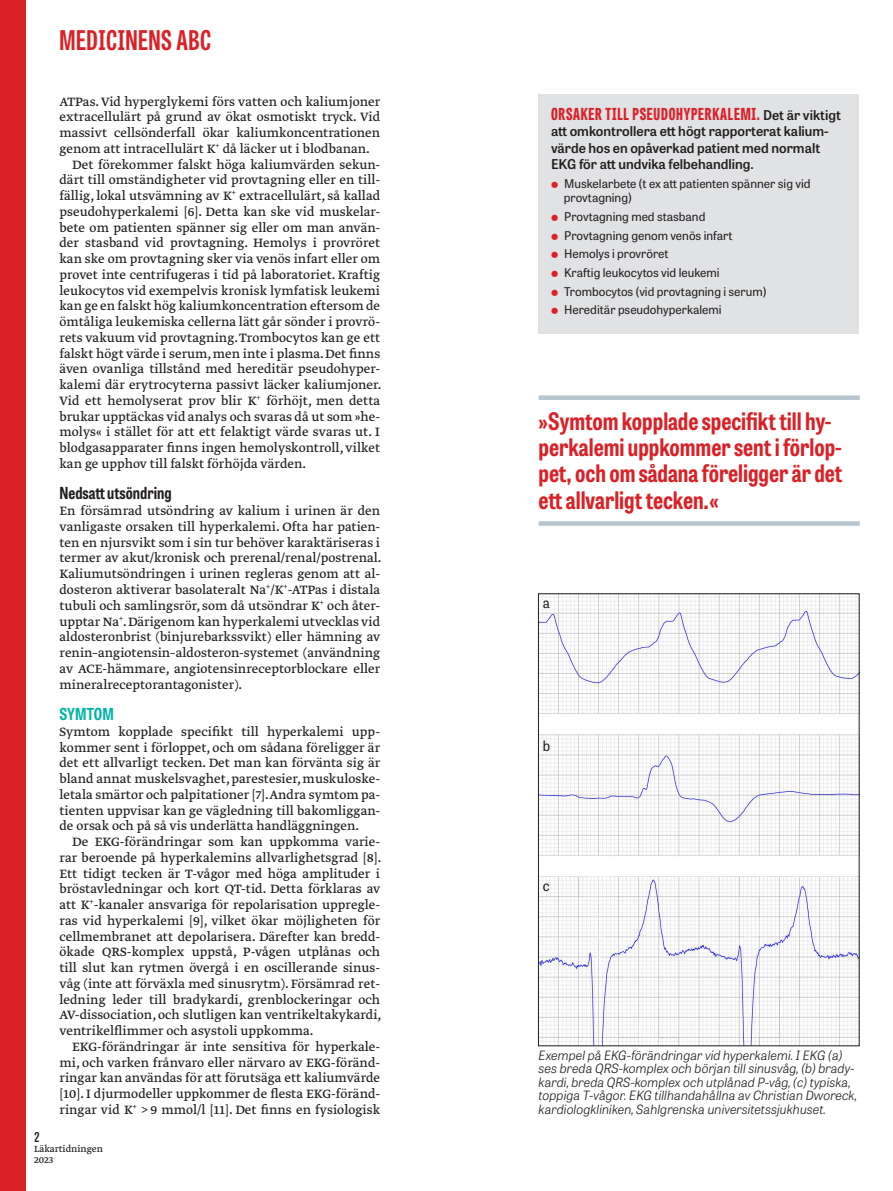
<style>
.page{position:relative;width:893px;height:1191px;background:#fff}
.page>*{position:absolute;margin:0;border:0;box-sizing:border-box;transform-origin:0 0}
.t1{font:700 27px "Tablet Gothic Compressed";letter-spacing:.02em;color:#da2128}
.Ryckcitat_rött{font:700 24px/26.2px "Tablet Gothic Condensed";color:#da2128}
.Rubrik_fakta{font:800 16.5px "Tablet Gothic Compressed";letter-spacing:.045em;color:#da2128}
.Mellanrubrik_nivå_2{font:700 16.5px "Tablet Gothic Condensed";color:#231f20}
.Mellanrubrik_nivå_1{font:700 16.5px "Tablet Gothic Condensed";letter-spacing:.01em;color:#00b5a4}
.Brödtext_m_indrag{font:14.25px/15.8px "Greta Text Pro Regular Min";color:#231f20;text-align:justify}
.Brödtext_m{font:14.25px/15.8px "Greta Text Pro Regular Min";color:#231f20;text-align:justify}
.t2{font:14.25px "Tablet Gothic Narrow";color:#231f20}
.Rubrik_fakta-2{font:600 13.5px/16.5px "Tablet Gothic";color:#231f20}
.t3{font:600 13.5px "Tablet Gothic Condensed";color:#231f20}
.Bildtext{font:italic 300 12.75px/13.5px "Tablet Gothic";color:#231f20}
.t4{font:12px/14.4px "Tablet Gothic";color:#231f20}
.t5{font:10.5px/10.5px "Greta Text Pro";color:#231f20}
.s1{font-family:"Tablet Gothic";font-weight:600;font-size:13.5px;color:#231f20}
</style>
<div class="page">
<div style="left:0;top:0;width:26px;height:1191px;background:#da2128"></div>
<div style="left:538px;top:95px;width:321px;height:239px;background:#e1e2e4"></div>
<div style="left:539px;top:395px;width:321px;height:5px;background:#b6c5ce"></div>
<div style="left:539px;top:521px;width:321px;height:5px;background:#b6c5ce"></div>
<img style="left:540px;top:595px;width:317px;height:449px">
<div style="left:538px;top:593px;width:321px;height:453px;border:1px solid #231f20"></div>
<h1 class="t1" style="left:60px;top:22px;width:153px">MEDICINENS ABC</h1>
<p class="Brödtext_m" style="left:60px;top:94px;width:322px">ATPas. Vid hyperglykemi förs vatten och kaliumjoner extracellulärt på grund av ökat osmotiskt tryck. Vid massivt cellsönderfall ökar kaliumkoncentrationen genom att intracellulärt K<sup>+</sup> då läcker ut i blodbanan.</p>
<p class="Brödtext_m_indrag" style="left:60px;top:157px;width:324px;text-indent:13px">Det förekommer falskt höga kaliumvärden sekun&shy;därt till omständigheter vid provtagning eller en till&shy;fällig, lokal utsvämning av K<sup>+</sup> extracellulärt, så kallad pseudohyperkalemi [6]. Detta kan ske vid muskelar&shy;bete om patienten spänner sig eller om man använ&shy;der stasband vid provtagning. Hemolys i provröret kan ske om provtagning sker via venös infart eller om provet inte centrifugeras i tid på laboratoriet. Kraftig leukocytos vid exempelvis kronisk lymfatisk leukemi kan ge en falskt hög kaliumkoncentration eftersom de ömtåliga leukemiska cellerna lätt går sönder i provrö&shy;rets vakuum vid provtagning. Trombocytos kan ge ett falskt högt värde i serum, men inte i plasma. Det finns även ovanliga tillstånd med hereditär pseudohyper&shy;kalemi där erytrocyterna passivt läcker kaliumjoner.<br>Vid ett hemolyserat prov blir K<sup>+</sup> förhöjt, men detta brukar upptäckas vid analys och svaras då ut som »he&shy;molys« i stället för att ett felaktigt värde svaras ut. I blodgasapparater finns ingen hemolyskontroll, vilket kan ge upphov till falskt förhöjda värden.</p>
<p class="Mellanrubrik_nivå_2" style="left:60px;top:482px;width:114px">Nedsatt utsöndring</p>
<p class="Brödtext_m" style="left:60px;top:503px;width:324px">En försämrad utsöndring av kalium i urinen är den vanligaste orsaken till hyperkalemi. Ofta har patien&shy;ten en njursvikt som i sin tur behöver karaktäriseras i termer av akut/kronisk och prerenal/renal/postrenal.<br>Kaliumutsöndringen i urinen regleras genom att al&shy;dosteron aktiverar basolateralt Na<sup>+</sup>/K<sup>+</sup>-ATPas i distala tubuli och samlingsrör, som då utsöndrar K<sup>+</sup> och åter&shy;upptar Na<sup>+</sup>. Därigenom kan hyperkalemi utvecklas vid aldosteronbrist (binjurebarkssvikt) eller hämning av renin–angiotensin–aldosteron-systemet (användning av ACE-hämmare, angiotensinreceptorblockare eller mineralreceptorantagonister).</p>
<p class="Mellanrubrik_nivå_1" style="left:60px;top:702px;width:56px">SYMTOM</p>
<p class="Brödtext_m" style="left:60px;top:724px;width:322px">Symtom kopplade specifikt till hyperkalemi upp&shy;kommer sent i förloppet, och om sådana föreligger är det ett allvarligt tecken. Det man kan förvänta sig är bland annat muskelsvaghet, parestesier, muskuloske&shy;letala smärtor och palpitationer [7].Andra symtom pa&shy;tienten uppvisar kan ge vägledning till bakomliggan&shy;de orsak och på så vis underlätta handläggningen.</p>
<p class="Brödtext_m_indrag" style="left:60px;top:834px;width:324px;text-align:left;text-indent:13px">De EKG-förändringar som kan uppkomma varie&shy;rar beroende på hyperkalemins allvarlighetsgrad [8].<br>Ett tidigt tecken är T-vågor med höga amplituder i bröstavledningar och kort QT-tid. Detta förklaras av att K<sup>+</sup>-kanaler ansvariga för repolarisation uppregle&shy;ras vid hyperkalemi [9], vilket ökar möjligheten för cellmembranet att depolarisera. Därefter kan bredd&shy;ökade QRS-komplex uppstå, P-vågen utplånas och till slut kan rytmen övergå i en oscillerande sinus&shy;våg (inte att förväxla med sinusrytm). Försämrad ret&shy;ledning leder till bradykardi, grenblockeringar och AV-dissociation, och slutligen kan ventrikeltakykardi, ventrikelflimmer och asystoli uppkomma.</p>
<p class="Brödtext_m_indrag" style="left:60px;top:1039px;width:322px;text-indent:13px">EKG-förändringar är inte sensitiva för hyperkale&shy;mi, och varken frånvaro eller närvaro av EKG-föränd&shy;ringar kan användas för att förutsäga ett kaliumvärde [10]. I djurmodeller uppkommer de flesta EKG-föränd&shy;ringar vid K<sup>+</sup> &gt; 9 mmol/l [11]. Det finns en fysiologisk</p>
<p class="t3" style="left:34px;top:1127px;width:7px">2</p>
<p class="t5" style="left:34px;top:1144px;width:70px">Läkartidningen<br>2023</p>
<p class="Rubrik_fakta" style="left:551px;top:102px;width:291px">ORSAKER TILL PSEUDOHYPERKALEMI. <span class="s1">Det är viktigt</span></p>
<p class="Rubrik_fakta-2" style="left:551px;top:123px;width:279px">att omkontrollera ett högt rapporterat kalium&shy;värde hos en opåverkad patient med normalt<br>EKG för att undvika felbehandling.</p>
<p class="t4" style="left:564px;top:176px;width:248px">Muskelarbete (t ex att patienten spänner sig vid provtagning)</p>
<p class="t4" style="left:564px;top:209px;width:143px">Provtagning med stasband</p>
<p class="t4" style="left:564px;top:228px;width:170px">Provtagning genom venös infart</p>
<p class="t4" style="left:564px;top:246px;width:106px">Hemolys i provröret</p>
<p class="t4" style="left:564px;top:265px;width:157px">Kraftig leukocytos vid leukemi</p>
<p class="t4" style="left:564px;top:284px;width:204px">Trombocytos (vid provtagning i serum)</p>
<p class="t4" style="left:564px;top:302px;width:159px">Hereditär pseudohyperkalemi</p>
<p class="Ryckcitat_rött" style="left:539px;top:407px;width:305px">»Symtom kopplade specifikt till hy&shy;perkalemi uppkommer sent i förlop&shy;pet, och om sådana föreligger är det ett allvarligt tecken.«</p>
<p class="t2" style="left:543px;top:593px;width:9px">a</p>
<p class="t2" style="left:543px;top:736px;width:9px">b</p>
<p class="t2" style="left:543px;top:876px;width:8px">c</p>
<p class="Bildtext" style="left:539px;top:1047px;width:320px">Exempel på EKG-förändringar vid hyperkalemi. I EKG (a) ses breda QRS-komplex och början till sinusvåg, (b) brady&shy;kardi, breda QRS-komplex och utplånad P-våg, (c) typiska, toppiga T-vågor. EKG tillhandahållna av Christian Dworeck, kardiologkliniken, Sahlgrenska universitetssjukhuset.</p>
</div>
